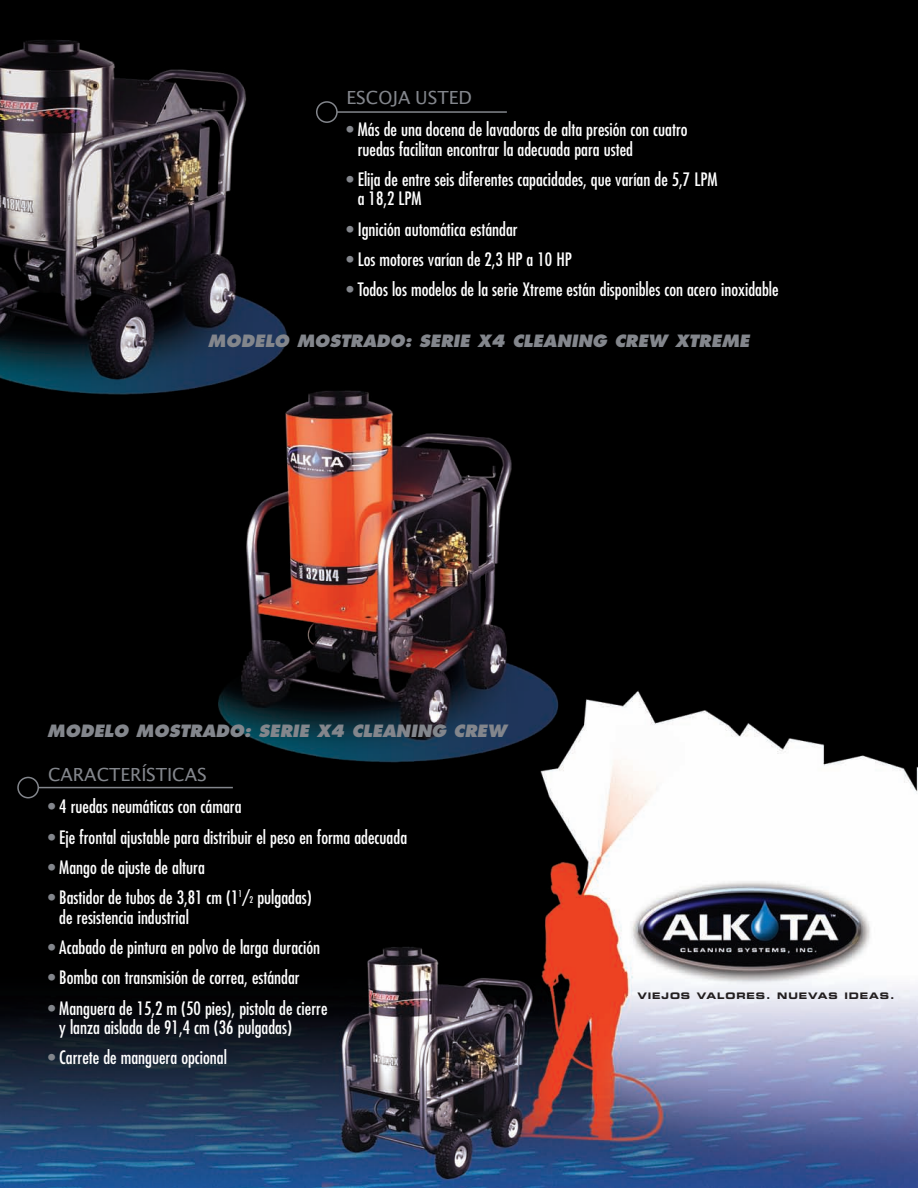
<style>
.page{position:relative;width:918px;height:1188px;background:#fff}
.page>*{position:absolute;margin:0;border:0;box-sizing:border-box;transform-origin:0 0}
.t1{font:condensed 18px/19.5px "Futura";color:#fff}
.t2{font:18px "Lucida Grande";color:#83868c}
.t3{font:italic 800 16.5px "Futura";color:#83868c}
.t4{font:9px "Eurostile Bold Extended Two";letter-spacing:.1em;color:#231f20}
.s1{color:#83868c}
.s2{font-size:9px}
</style>
<div class="page">
<img style="left:0;top:0;width:918px;height:1188px">
<hr style="left:337px;top:111px;width:170px;height:2px;background:#83868c">
<svg style="left:316px;top:101px;width:22px;height:22px"></svg>
<hr style="left:38px;top:787px;width:195px;height:1px;background:#83868c">
<svg style="left:17px;top:777px;width:22px;height:21px"></svg>
<p class="t2" style="left:347px;top:87px;width:127px">ESCOJA USTED</p>
<p class="t1" style="left:358px;top:121px;width:331px;text-indent:-11px"><span class="s1">•</span> Más de una docena de lavadoras de alta presión con cuatro ruedas facilitan encontrar la adecuada para usted</p>
<p class="t1" style="left:358px;top:171px;width:361px;text-indent:-11px"><span class="s1">•</span> Elija de entre seis diferentes capacidades, que varían de 5,7 LPM a 18,2 LPM</p>
<p class="t1" style="left:347px;top:220px;width:173px"><span class="s1">•</span> Ignición automática estándar</p>
<p class="t1" style="left:347px;top:251px;width:227px"><span class="s1">•</span> Los motores varían de 2,3 HP a 10 HP</p>
<p class="t1" style="left:347px;top:281px;width:434px"><span class="s1">•</span> Todos los modelos de la serie Xtreme están disponibles con acero inoxidable</p>
<p class="t3" style="left:208px;top:334px;width:543px">MODELO MOSTRADO: SERIE X4 CLEANING CREW XTREME</p>
<p class="t3" style="left:47px;top:723px;width:461px">MODELO MOSTRADO: SERIE X4 CLEANING CREW</p>
<p class="t2" style="left:48px;top:764px;width:160px">CARACTERÍSTICAS</p>
<p class="t1" style="left:48px;top:798px;width:195px"><span class="s1">•</span> 4 ruedas neumáticas con cámara</p>
<p class="t1" style="left:48px;top:828px;width:361px"><span class="s1">•</span> Eje frontal ajustable para distribuir el peso en forma adecuada</p>
<p class="t1" style="left:48px;top:859px;width:158px"><span class="s1">•</span> Mango de ajuste de altura</p>
<p class="t1" style="left:59px;top:889px;width:254px;text-indent:-11px"><span class="s1">•</span> Bastidor de tubos de 3,81 cm (1<sup>1</sup>/<span class="s2">2</span> pulgadas) de resistencia industrial</p>
<p class="t1" style="left:48px;top:939px;width:274px"><span class="s1">•</span> Acabado de pintura en polvo de larga duración</p>
<p class="t1" style="left:48px;top:969px;width:253px"><span class="s1">•</span> Bomba con transmisión de correa, estándar</p>
<p class="t1" style="left:59px;top:999px;width:270px;text-indent:-11px"><span class="s1">•</span> Manguera de 15,2 m (50 pies), pistola de cierre y lanza aislada de 91,4 cm (36 pulgadas)</p>
<p class="t1" style="left:48px;top:1049px;width:180px"><span class="s1">•</span> Carrete de manguera opcional</p>
<p class="t4" style="left:637px;top:993px;width:259px">VIEJOS VALORES. NUEVAS IDEAS.</p>
</div>
